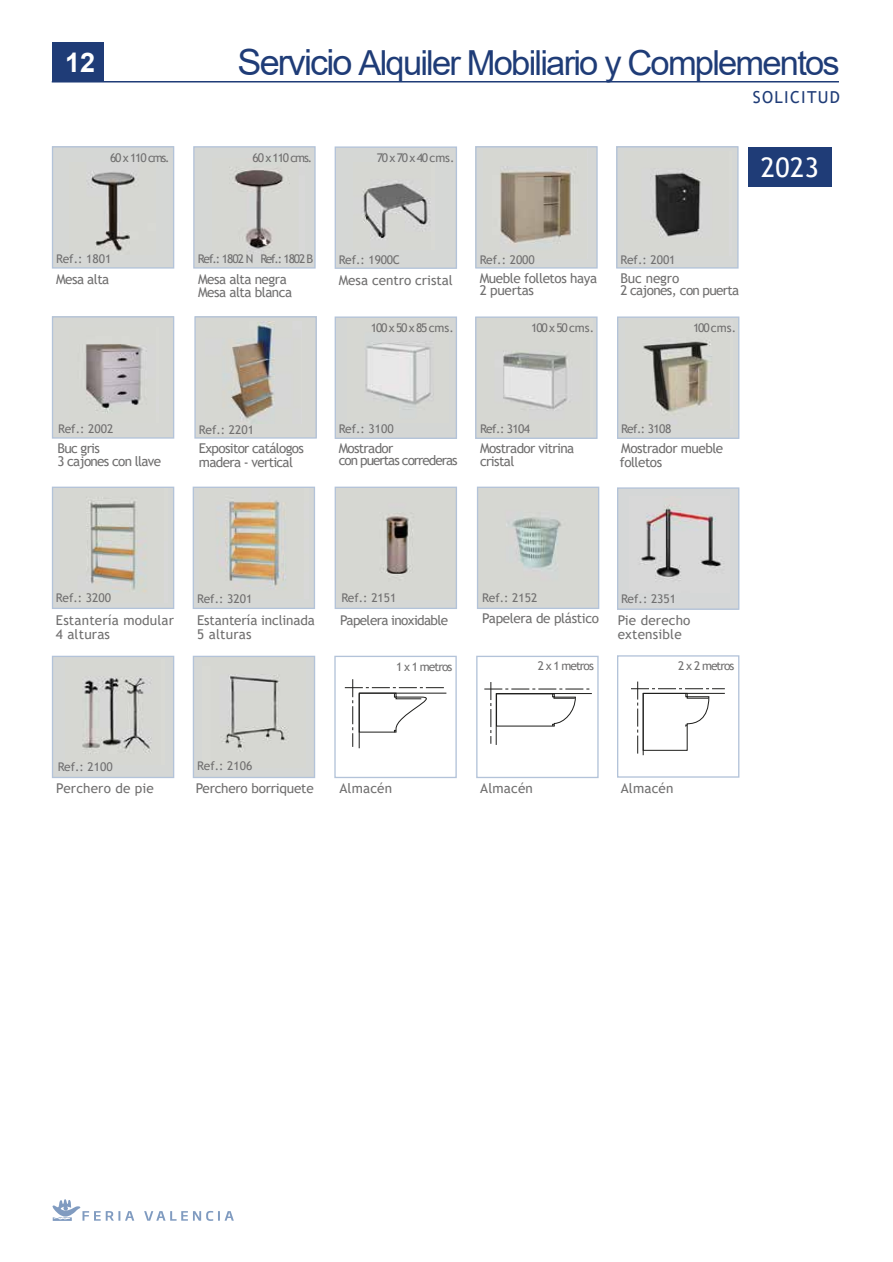
<style>
.page{position:relative;width:893px;height:1262px;background:#fff}
.page>*{position:absolute;margin:0;border:0;box-sizing:border-box;transform-origin:0 0}
.t1{font:34.5px "Arial";letter-spacing:-.05em;color:#1f3c77}
.t2{font:27px "Trebuchet MS";color:#fff}
.t3{font:700 27px "Arial";color:#fff}
.t4{font:16.5px "Trebuchet MS";letter-spacing:.075em;color:#1f3c77}
.t5{font:13.5px/14px "Trebuchet MS";letter-spacing:-.035em;color:#706f6f}
.t6{font:13.5px/14.2px "Trebuchet MS";letter-spacing:.015em;color:#706f6f}
.t7{font:13.5px/12.5px "Trebuchet MS";letter-spacing:-.07em;color:#706f6f}
.t8{font:13.5px/14.2px "Trebuchet MS";letter-spacing:-.01em;color:#706f6f}
.t9{font:13.5px "Trebuchet MS";letter-spacing:-.015em;color:#706f6f}
.t10{font:13.5px "Trebuchet MS";color:#706f6f}
.t11{font:12px "Trebuchet MS";letter-spacing:-.035em;color:#706f6f}
.t12{font:12px "Trebuchet MS";letter-spacing:-.095em;color:#706f6f}
.s1{font-size:36px}
</style>
<div class="page">
<div style="left:748px;top:147px;width:84px;height:39px;background:#1f3c77"></div>
<svg style="left:52px;top:1199px;width:82px;height:21px"></svg>
<svg style="left:144px;top:1211px;width:90px;height:9px"></svg>
<hr style="left:52px;top:81px;width:786px;height:1px;background:#1f3c77">
<div style="left:52px;top:42px;width:51px;height:40px;background:#1f3c77"></div>
<div style="left:52px;top:147px;width:122px;height:121px;background:#d5d7d5"></div>
<img style="left:88px;top:172px;width:49px;height:79px">
<div style="left:52px;top:146px;width:122px;height:122px;border:1px solid #b3c3d9"></div>
<div style="left:193px;top:146px;width:122px;height:122px;background:#d5d7d5;border:1px solid #b3c3d9"></div>
<img style="left:229px;top:167px;width:61px;height:86px">
<div style="left:335px;top:487px;width:121px;height:121px;background:#d5d7d5"></div>
<img style="left:381px;top:513px;width:32px;height:67px">
<div style="left:334px;top:486px;width:123px;height:123px;border:1px solid #b3c3d9"></div>
<div style="left:193px;top:656px;width:121px;height:121px;background:#d5d7d5"></div>
<img style="left:220px;top:674px;width:69px;height:78px">
<div style="left:193px;top:655px;width:122px;height:123px;border:1px solid #b3c3d9"></div>
<div style="left:334px;top:655px;width:123px;height:123px;border:1px solid #b3c3d9"></div>
<hr style="left:359px;top:693px;width:1px;height:55px;background:#1d1d1b">
<svg style="left:345px;top:679px;width:101px;height:68px"></svg>
<div style="left:476px;top:655px;width:122px;height:123px;border:1px solid #b3c3d9"></div>
<svg style="left:484px;top:682px;width:108px;height:63px"></svg>
<div style="left:617px;top:655px;width:122px;height:122px;border:1px solid #b3c3d9"></div>
<svg style="left:631px;top:681px;width:93px;height:74px"></svg>
<img style="left:479px;top:488px;width:118px;height:117px">
<div style="left:477px;top:486px;width:122px;height:123px;border:1px solid #b3c3d9"></div>
<div style="left:334px;top:146px;width:123px;height:123px;background:#d5d7d5;border:1px solid #b3c3d9"></div>
<img style="left:363px;top:181px;width:68px;height:59px">
<div style="left:476px;top:147px;width:121px;height:121px;background:#d5d7d5"></div>
<img style="left:500px;top:166px;width:76px;height:78px">
<div style="left:475px;top:146px;width:122px;height:122px;border:1px solid #b3c3d9"></div>
<div style="left:616px;top:147px;width:122px;height:121px;background:#d5d7d5"></div>
<img style="left:653px;top:171px;width:48px;height:67px">
<div style="left:616px;top:146px;width:122px;height:122px;border:1px solid #b3c3d9"></div>
<div style="left:52px;top:317px;width:122px;height:121px;background:#d6d7d3"></div>
<img style="left:86px;top:344px;width:61px;height:69px">
<div style="left:52px;top:316px;width:122px;height:122px;border:1px solid #b3c3d9"></div>
<div style="left:195px;top:317px;width:121px;height:121px;background:#d6d7d3"></div>
<img style="left:231px;top:321px;width:44px;height:101px">
<div style="left:194px;top:316px;width:123px;height:122px;border:1px solid #b3c3d9"></div>
<div style="left:335px;top:317px;width:121px;height:121px;background:#d4d6d4"></div>
<img style="left:365px;top:343px;width:66px;height:62px">
<div style="left:334px;top:316px;width:123px;height:123px;border:1px solid #b3c3d9"></div>
<img style="left:477px;top:318px;width:116px;height:119px">
<div style="left:475px;top:316px;width:122px;height:123px;border:1px solid #b3c3d9"></div>
<div style="left:617px;top:317px;width:121px;height:121px;background:#d5d7d5"></div>
<img style="left:643px;top:340px;width:69px;height:75px">
<div style="left:617px;top:316px;width:122px;height:123px;border:1px solid #b3c3d9"></div>
<div style="left:52px;top:487px;width:122px;height:121px;background:#d5d7d5"></div>
<img style="left:86px;top:497px;width:61px;height:95px">
<div style="left:52px;top:486px;width:122px;height:123px;border:1px solid #b3c3d9"></div>
<div style="left:193px;top:487px;width:121px;height:121px;background:#d5d7d5"></div>
<img style="left:219px;top:500px;width:67px;height:89px">
<div style="left:193px;top:486px;width:122px;height:123px;border:1px solid #b3c3d9"></div>
<div style="left:617px;top:488px;width:121px;height:121px;background:#d5d7d7"></div>
<img style="left:640px;top:504px;width:82px;height:76px">
<div style="left:617px;top:487px;width:122px;height:123px;border:1px solid #b3c3d9"></div>
<div style="left:52px;top:656px;width:122px;height:121px;background:#d5d7d5"></div>
<img style="left:82px;top:676px;width:70px;height:78px">
<div style="left:52px;top:655px;width:122px;height:123px;border:1px solid #b3c3d9"></div>
<h2 class="t3" style="left:65px;top:44px;width:32px">12</h2>
<h1 class="t1" style="left:237px;top:39px;width:603px"><span class="s1">Servicio</span> Alquiler Mobiliario y Complementos</h1>
<h3 class="t4" style="left:753px;top:87px;width:89px">SOLICITUD</h3>
<p class="t11" style="left:110px;top:150px;width:61px">60 x 110 cms.</p>
<p class="t11" style="left:253px;top:150px;width:61px">60 x 110 cms.</p>
<p class="t11" style="left:377px;top:150px;width:79px">70 x 70 x 40cms.</p>
<h2 class="t2" style="left:760px;top:150px;width:60px">2023</h2>
<p class="t11" style="left:56px;top:251px;width:57px">Ref.: 1801</p>
<p class="t5" style="left:56px;top:272px;width:55px">Mesa alta</p>
<p class="t11" style="left:260px;top:251px;width:55px">Ref.: 1802 B</p>
<p class="t5" style="left:198px;top:285px;width:96px">Mesa alta blanca</p>
<p class="t11" style="left:198px;top:251px;width:57px">Ref.: 1802 N</p>
<p class="t11" style="left:338px;top:252px;width:63px">Ref.: 1900C</p>
<p class="t10" style="left:338px;top:271px;width:116px">Mesa centro cristal</p>
<p class="t11" style="left:479px;top:252px;width:57px">Ref.: 2000</p>
<p class="t5" style="left:479px;top:283px;width:56px">2 puertas</p>
<p class="t5" style="left:198px;top:272px;width:90px">Mesa alta negra</p>
<p class="t5" style="left:479px;top:271px;width:119px">Mueble folletos haya</p>
<p class="t11" style="left:620px;top:252px;width:57px">Ref.: 2001</p>
<p class="t5" style="left:620px;top:271px;width:120px;line-height:12.8px">Buc negro<br>2 cajones, con puerta</p>
<p class="t12" style="left:371px;top:320px;width:84px">100 x 50 x 85cms.</p>
<p class="t11" style="left:531px;top:320px;width:64px">100 x 50cms.</p>
<p class="t11" style="left:693px;top:320px;width:44px">100cms.</p>
<p class="t11" style="left:58px;top:421px;width:57px">Ref.: 2002</p>
<p class="t11" style="left:87px;top:422px;width:14px">15</p>
<p class="t5" style="left:57px;top:441px;width:105px;line-height:13px">Buc gris<br>3 cajones con llave</p>
<p class="t11" style="left:199px;top:422px;width:57px">Ref.: 2201</p>
<p class="t5" style="left:199px;top:441px;width:106px">Expositor catálogos madera - vertical</p>
<p class="t11" style="left:338px;top:421px;width:57px">Ref.: 3100</p>
<p class="t7" style="left:338px;top:441px;width:121px">Mostrador<br>con puertas correderas</p>
<p class="t11" style="left:480px;top:421px;width:52px">Ref.: 3104</p>
<p class="t5" style="left:480px;top:441px;width:95px">Mostrador vitrina cristal</p>
<p class="t11" style="left:621px;top:421px;width:52px">Ref.: 3108</p>
<p class="t5" style="left:619px;top:455px;width:44px">folletos</p>
<p class="t5" style="left:621px;top:441px;width:103px">Mostrador mueble</p>
<p class="t11" style="left:56px;top:590px;width:57px">Ref.: 3200</p>
<p class="t6" style="left:56px;top:613px;width:120px">Estantería modular<br>4 alturas</p>
<p class="t11" style="left:482px;top:590px;width:57px">Ref.: 2152</p>
<p class="t11" style="left:341px;top:590px;width:57px">Ref.: 2151</p>
<p class="t5" style="left:340px;top:613px;width:109px">Papelera inoxidable</p>
<p class="t11" style="left:197px;top:590px;width:57px">Ref.: 3201</p>
<p class="t8" style="left:197px;top:613px;width:119px">Estantería inclinada<br>5 alturas</p>
<p class="t6" style="left:617px;top:613px;width:74px">Pie derecho</p>
<p class="t11" style="left:621px;top:591px;width:57px">Ref.: 2351</p>
<p class="t6" style="left:617px;top:627px;width:65px">extensible</p>
<p class="t5" style="left:482px;top:611px;width:118px">Papelera de plástico</p>
<p class="t11" style="left:396px;top:658px;width:58px">1 x 1 metros</p>
<p class="t11" style="left:538px;top:658px;width:58px">2 x 1 metros</p>
<p class="t11" style="left:678px;top:658px;width:58px">2 x 2 metros</p>
<p class="t11" style="left:58px;top:759px;width:57px">Ref.: 2100</p>
<p class="t6" style="left:56px;top:781px;width:99px">Perchero de pie</p>
<p class="t11" style="left:197px;top:758px;width:57px">Ref.: 2106</p>
<p class="t9" style="left:196px;top:779px;width:119px">Perchero borriquete</p>
<p class="t6" style="left:339px;top:781px;width:54px">Almacén</p>
<p class="t6" style="left:480px;top:781px;width:54px">Almacén</p>
<p class="t6" style="left:620px;top:780px;width:54px">Almacén</p>
</div>
